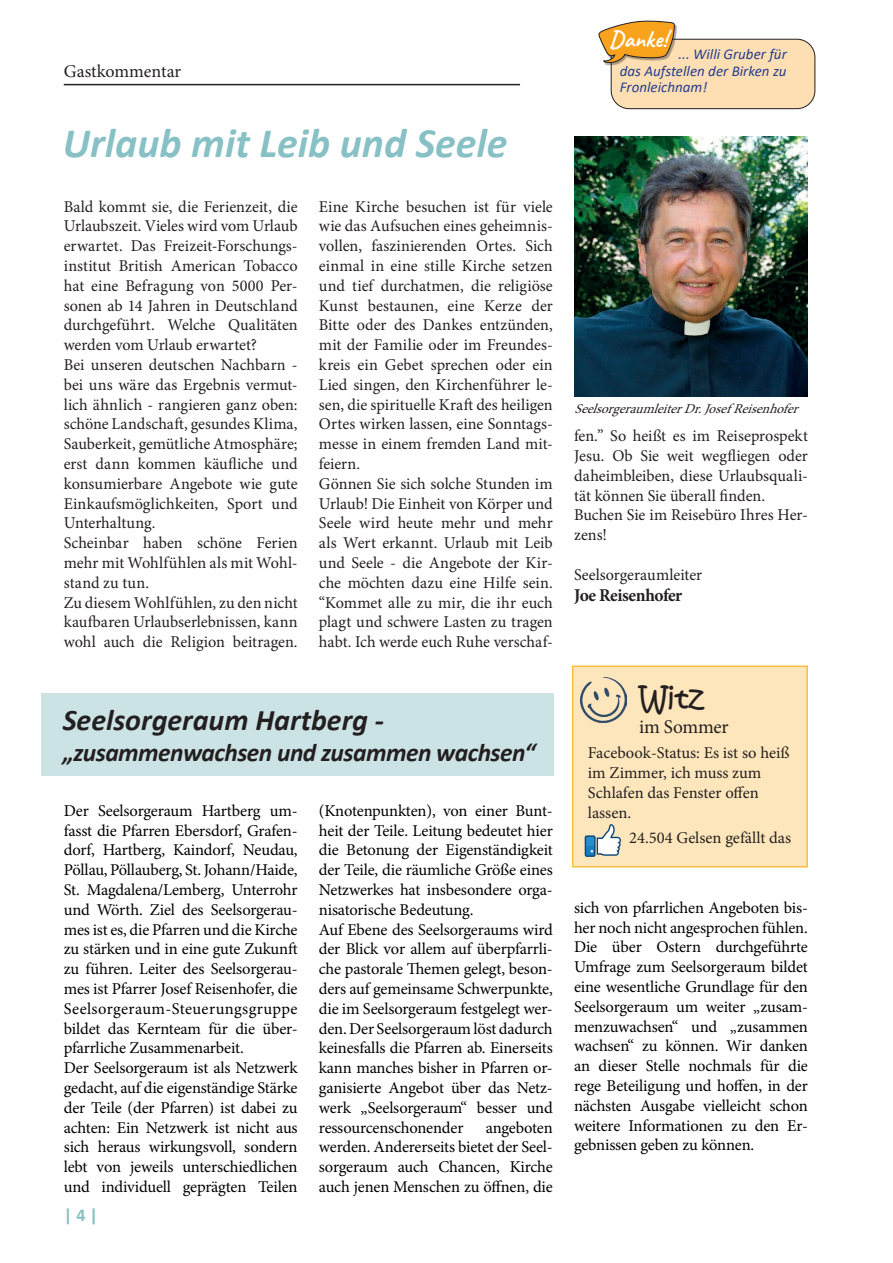
<style>
.page{position:relative;width:893px;height:1263px;background:#fff}
.page>*{position:absolute;margin:0;border:0;box-sizing:border-box;transform-origin:0 0}
.t1{font:italic 700 42px "Calibri";color:#88c1c5}
.t2{font:italic 700 30px "Calibri";color:#231f20}
.t3{font:30px "Kristen ITC";color:#231f20}
.t4{font:italic 700 25.5px "Calibri";letter-spacing:-.02em;color:#231f20}
.t5{font:700 23.85px "Caveat";color:#fff}
.t6{font:19.5px "Minion Pro";letter-spacing:-.01em;color:#231f20}
.t7{font:700 18px "Minion Pro";letter-spacing:-.03em;color:#231f20}
.t8{font:18px "Minion Pro";letter-spacing:-.005em;color:#231f20}
.t9{font:700 18px "Calibri";color:#88c1c5}
.t10{font:16.5px/19.8px "Minion Pro";letter-spacing:-.01em;color:#000}
.t11{font:16.5px/19.8px "Minion Pro";color:#231f20}
.t12{font:italic 15px/16.5px "Calibri";color:#253f8e;text-align:justify}
.t13{font:italic 13.5px "Minion Pro";color:#231f20}
</style>
<div class="page">
<img style="left:575px;top:136px;width:233px;height:260px">
<hr style="left:64px;top:84px;width:456px;height:1px;background:#231f20">
<div style="left:611px;top:39px;width:204px;height:70px;background:#fedeb3;border-radius:18px"></div>
<div style="left:611px;top:39px;width:204px;height:70px;border:1px solid #231f20;border-radius:18px"></div>
<div style="left:600px;top:22px;width:77px;height:44px;background:#231f20;opacity:.38"></div>
<svg style="left:598px;top:21px;width:76px;height:42px"></svg>
<div style="left:41px;top:693px;width:513px;height:82px;background:#cce3e5"></div>
<div style="left:572px;top:665px;width:236px;height:202px;background:#fde6bb;border:2px solid #fbbe40"></div>
<img style="left:580px;top:677px;width:46px;height:46px">
<svg style="left:585px;top:824px;width:36px;height:33px"></svg>
<p class="t8" style="left:64px;top:59px;width:119px">Gastkommentar</p>
<h1 class="t1" style="left:63px;top:113px;width:446px">Urlaub mit Leib und Seele</h1>
<p class="t11" style="left:64px;top:196px;width:235px">Bald kommt sie, die Ferienzeit, die<br>Urlaubszeit. Vieles wird vom Urlaub erwartet. Das Freizeit-Forschungs&shy;institut British American Tobacco hat eine Befragung von 5000 Per&shy;sonen ab 14 Jahren in Deutschland durchgeführt. Welche Qualitäten werden vom Urlaub erwartet?<br>Bei unseren deutschen Nachbarn - bei uns wäre das Ergebnis vermut&shy;lich ähnlich - rangieren ganz oben: schöne Landschaft, gesundes Klima,<br>Sauberkeit, gemütliche Atmosphäre; erst dann kommen käufliche und konsumierbare Angebote wie gute<br>Einkaufsmöglichkeiten, Sport und<br>Unterhaltung.<br>Scheinbar haben schöne Ferien mehr mit Wohlfühlen als mit Wohl&shy;stand zu tun.<br>Zu diesem Wohlfühlen, zu den nicht kaufbaren Urlaubserlebnissen, kann wohl auch die Religion beitragen.</p>
<p class="t11" style="left:319px;top:196px;width:235px">Eine Kirche besuchen ist für viele wie das Aufsuchen eines geheimnis&shy;vollen, faszinierenden Ortes. Sich einmal in eine stille Kirche setzen und tief durchatmen, die religiöse<br>Kunst bestaunen, eine Kerze der<br>Bitte oder des Dankes entzünden, mit der Familie oder im Freundes&shy;kreis ein Gebet sprechen oder ein<br>Lied singen, den Kirchenführer le&shy;sen, die spirituelle Kraft des heiligen<br>Ortes wirken lassen, eine Sonntags&shy;messe in einem fremden Land mit&shy;feiern.<br>Gönnen Sie sich solche Stunden im<br>Urlaub! Die Einheit von Körper und<br>Seele wird heute mehr und mehr als Wert erkannt. Urlaub mit Leib und Seele - die Angebote der Kir&shy;che möchten dazu eine Hilfe sein. “Kommet alle zu mir, die ihr euch plagt und schwere Lasten zu tragen habt. Ich werde euch Ruhe verschaf-</p>
<h2 class="t2" style="left:63px;top:699px;width:323px">Seelsorgeraum Hartberg -</h2>
<h3 class="t4" style="left:63px;top:734px;width:474px">„zusammenwachsen und zusammen wachsen“</h3>
<p class="t10" style="left:64px;top:801px;width:235px">Der Seelsorgeraum Hartberg um&shy;fasst die Pfarren Ebersdorf, Grafen&shy;dorf, Hartberg, Kaindorf, Neudau, Pöllau, Pöllauberg, St. Johann/Haide, St. Magdalena/Lemberg, Unterrohr und Wörth. Ziel des Seelsorgerau&shy;mes ist es, die Pfarren und die Kirche zu stärken und in eine gute Zukunft zu führen. Leiter des Seelsorgerau&shy;mes ist Pfarrer Josef Reisenhofer, die Seelsorgeraum-Steuerungsgruppe bildet das Kernteam für die über&shy;pfarrliche Zusammenarbeit.<br>Der Seelsorgeraum ist als Netzwerk gedacht, auf die eigenständige Stärke der Teile (der Pfarren) ist dabei zu achten: Ein Netzwerk ist nicht aus sich heraus wirkungsvoll, sondern lebt von jeweils unterschiedlichen und individuell geprägten Teilen</p>
<p class="t10" style="left:319px;top:801px;width:235px">(Knotenpunkten), von einer Bunt&shy;heit der Teile. Leitung bedeutet hier die Betonung der Eigenständigkeit der Teile, die räumliche Größe eines Netzwerkes hat insbesondere orga&shy;nisatorische Bedeutung.<br>Auf Ebene des Seelsorgeraums wird der Blick vor allem auf überpfarrli&shy;che pastorale Themen gelegt, beson&shy;ders auf gemeinsame Schwerpunkte, die im Seelsorgeraum festgelegt wer&shy;den. Der Seelsorgeraum löst dadurch keinesfalls die Pfarren ab. Einerseits kann manches bisher in Pfarren or&shy;ganisierte Angebot über das Netz&shy;werk „Seelsorgeraum“ besser und ressourcenschonender</p>
<p class="t10" style="left:319px;top:1117px;width:235px;text-align:justify;text-indent:167px">angeboten werden. Andererseits bietet der Seel&shy;sorgeraum auch Chancen, Kirche auch jenen Menschen zu öffnen, die</p>
<p class="t9" style="left:64px;top:1202px;width:36px">| 4 |</p>
<h3 class="t5" style="left:609px;top:24px;width:59px">Danke!</h3>
<p class="t12" style="left:620px;top:45px;width:168px;text-indent:59px">... Willi Gruber für das Aufstellen der Birken zu Fronleichnam!</p>
<p class="t13" style="left:574px;top:400px;width:231px">SeelsorgeraumleiterDr.Josef Reisenhofer</p>
<p class="t11" style="left:574px;top:426px;width:235px">fen.” So heißt es im Reiseprospekt<br>Jesu. Ob Sie weit wegfliegen oder daheimbleiben, diese Urlaubsquali&shy;tät können Sie überall finden.<br>Buchen Sie im Reisebüro Ihres Her&shy;zens!</p>
<p class="t11" style="left:574px;top:565px;width:130px">Seelsorgeraumleiter</p>
<p class="t7" style="left:574px;top:583px;width:110px">Joe Reisenhofer</p>
<h2 class="t3" style="left:639px;top:679px;width:66px">Witz</h2>
<p class="t6" style="left:639px;top:714px;width:91px">im Sommer</p>
<p class="t11" style="left:588px;top:743px;width:203px">Facebook-Status: Es ist so heiß im Zimmer, ich muss zum<br>Schlafen das Fenster offen lassen.</p>
<p class="t11" style="left:629px;top:828px;width:163px">24.504 Gelsen gefällt das</p>
<p class="t10" style="left:574px;top:898px;width:235px;text-align:justify">sich von pfarrlichen Angeboten bis&shy;her noch nicht angesprochen fühlen.<br>Die über Ostern durchgeführte Umfrage zum Seelsorgeraum bildet eine wesentliche Grundlage für den Seelsorgeraum um weiter „zusam&shy;menzuwachsen“ und „zusammen wachsen“ zu können. Wir danken an dieser Stelle nochmals für die rege Beteiligung und hoffen, in der nächsten Ausgabe vielleicht schon weitere Informationen zu den Er&shy;gebnissen geben zu können.</p>
</div>
